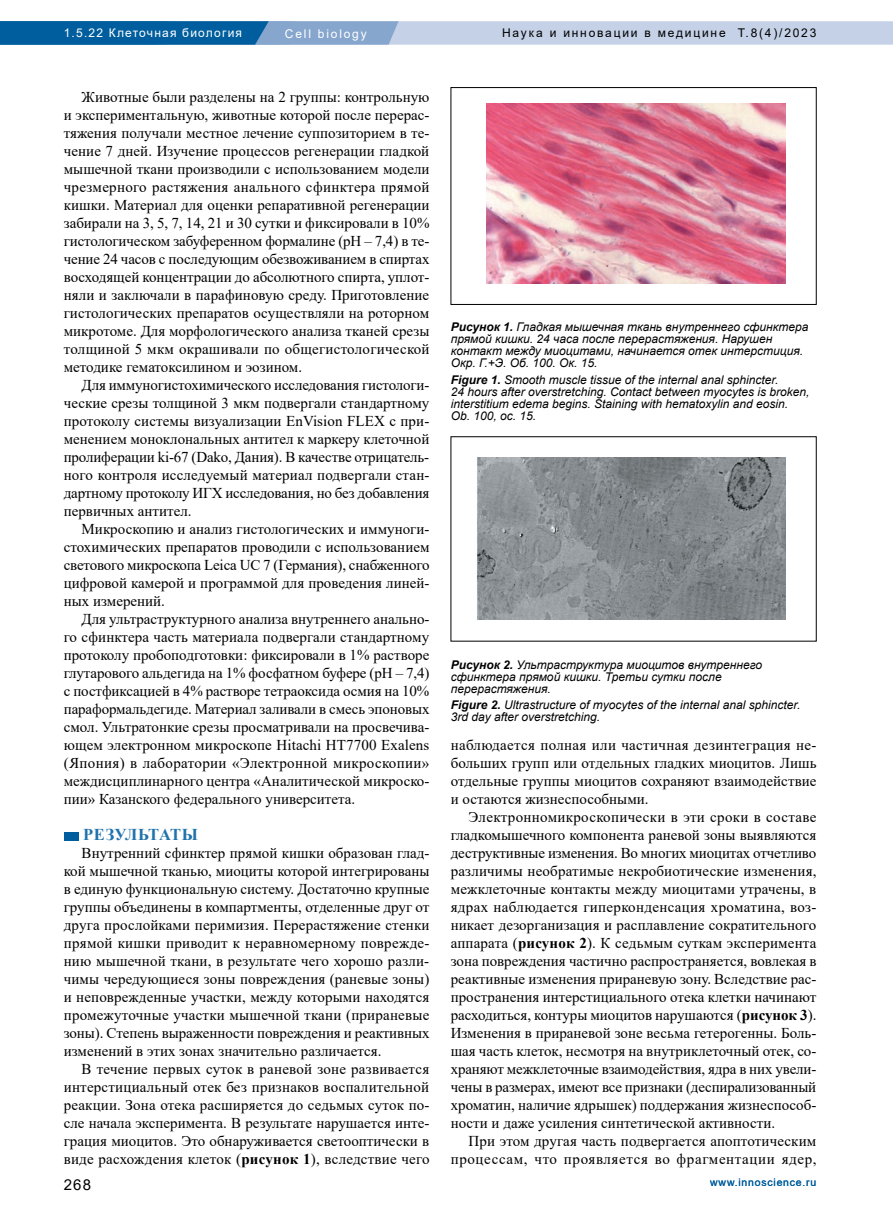
<style>
.page{position:relative;width:893px;height:1225px;background:#fff}
.page>*{position:absolute;margin:0;border:0;box-sizing:border-box;transform-origin:0 0}
.t1{font:700 16.5px "Times New Roman";letter-spacing:.01em;color:#1f72ac}
.t2{font:15px/18px "Times New Roman";color:#000;text-align:justify}
.t3{font:15px/18px "Times New Roman";letter-spacing:.02em;color:#000;text-align:right}
.t4{font:15px "Arial";color:#000}
.t5{font:italic 12px/12px "Arial";color:#000}
.t6{font:12px "Arial";letter-spacing:.15em;color:#000}
.t7{font:12px "Arial";letter-spacing:.15em;color:#fff}
.t8{font:12px "Arial";letter-spacing:.1em;color:#fff}
.t9{font:10.5px "Arial";letter-spacing:.075em;color:#005e9e}
.s1{font-weight:700}
</style>
<div class="page">
<svg style="left:0;top:21px;width:893px;height:24px;background:#83aace"></svg>
<div style="left:64px;top:832px;width:15px;height:8px;background:#005e9e"></div>
<div style="left:451px;top:87px;width:366px;height:218px;border:1px solid #000"></div>
<img style="left:486px;top:103px;width:299px;height:180px">
<div style="left:451px;top:436px;width:366px;height:205px;border:1px solid #000"></div>
<img style="left:477px;top:458px;width:308px;height:161px">
<p class="t8" style="left:64px;top:24px;width:180px">1.5.22 Клеточная биология</p>
<p class="t7" style="left:285px;top:25px;width:83px">Cell biology</p>
<p class="t6" style="left:502px;top:24px;width:316px">Наука и инновации в медицине Т.8(4)/2023</p>
<p class="t7" style="left:64px;top:25px;width:65px">Хирургия</p>
<p class="t7" style="left:155px;top:25px;width:54px">Surgery</p>
<p class="t2" style="left:64px;top:88px;width:367px;text-indent:18px">Животные были разделены на 2 группы: контрольную и экспериментальную, животные которой после перерас&shy;тяжения получали местное лечение суппозиторием в те&shy;чение 7 дней. Изучение процессов регенерации гладкой мышечной ткани производили с использованием модели чрезмерного растяжения анального сфинктера прямой кишки. Материал для оценки репаративной регенерации забирали на 3, 5, 7, 14, 21 и 30 сутки и фиксировали в 10% гистологическом забуференном формалине (рН – 7,4) в те&shy;чение 24 часов с последующим обезвоживанием в спиртах восходящей концентрации до абсолютного спирта, уплот&shy;няли и заключали в парафиновую среду. Приготовление гистологических препаратов осуществляли на роторном микротоме. Для морфологического анализа тканей срезы толщиной 5 мкм окрашивали по общегистологической методике гематоксилином и эозином.</p>
<p class="t2" style="left:64px;top:376px;width:367px;text-indent:18px">Для иммуногистохимического исследования гистологи&shy;ческие срезы толщиной 3 мкм подвергали стандартному протоколу системы визуализации EnVision FLEX с при&shy;менением моноклональных антител к маркеру клеточной пролиферации ki-67 (Dako, Дания). В качестве отрицатель&shy;ного контроля исследуемый материал подвергали стан&shy;дартному протоколу ИГХ исследования, но без добавления первичных антител.</p>
<p class="t2" style="left:64px;top:520px;width:367px;text-indent:18px">Микроскопию и анализ гистологических и иммуноги&shy;стохимических препаратов проводили с использованием светового микроскопа Leica UC 7 (Германия), снабженного цифровой камерой и программой для проведения линей&shy;ных измерений.</p>
<p class="t2" style="left:64px;top:610px;width:367px;text-indent:18px">Для ультраструктурного анализа внутреннего анально&shy;го сфинктера часть материала подвергали стандартному протоколу пробоподготовки: фиксировали в 1% растворе глутарового альдегида на 1% фосфатном буфере (рН – 7,4) с постфиксацией в 4% растворе тетраоксида осмия на 10% параформальдегиде. Материал заливали в смесь эпоновых смол. Ультратонкие срезы просматривали на просвечива&shy;ющем электронном микроскопе Hitachi HT7700 Exalens (Япония) в лаборатории «Электронной микроскопии» междисциплинарного центра «Аналитической микроско&shy;пии» Казанского федерального университета.</p>
<p class="t1" style="left:83px;top:823px;width:116px">РЕЗУЛЬТАТЫ</p>
<p class="t2" style="left:64px;top:844px;width:367px;text-indent:18px">Внутренний сфинктер прямой кишки образован глад&shy;кой мышечной тканью, миоциты которой интегрированы в единую функциональную систему. Достаточно крупные группы объединены в компартменты, отделенные друг от друга прослойками перимизия. Перерастяжение стенки прямой кишки приводит к неравномерному поврежде&shy;нию мышечной ткани, в результате чего хорошо разли&shy;чимы чередующиеся зоны повреждения (раневые зоны) и неповрежденные участки, между которыми находятся промежуточные участки мышечной ткани (прираневые зоны). Степень выраженности повреждения и реактивных изменений в этих зонах значительно различается.</p>
<p class="t2" style="left:64px;top:1060px;width:367px;text-indent:18px">В течение первых суток в раневой зоне развивается интерстициальный отек без признаков воспалительной реакции. Зона отека расширяется до седьмых суток по&shy;сле начала эксперимента. В результате нарушается инте&shy;грация миоцитов. Это обнаруживается светооптически в виде расхождения клеток (<span class="s1">рисунок 1</span>), вследствие чего</p>
<p class="t5" style="left:451px;top:321px;width:359px"><span class="s1">Рисунок 1.</span> Гладкая мышечная ткань внутреннего сфинктера прямой кишки. 24 часа после перерастяжения. Нарушен контакт между миоцитами, начинается отек интерстиция.<br>Окр. Г.+Э. Об. 100. Ок. 15.</p>
<p class="t5" style="left:451px;top:373px;width:360px"><span class="s1">Figure 1.</span> Smooth muscle tissue of the internal anal sphincter.<br>24 hours after overstretching. Contact between myocytes is broken, interstitium edema begins. Staining with hematoxylin and eosin.<br>Ob. 100, oc. 15.</p>
<p class="t5" style="left:451px;top:658px;width:313px"><span class="s1">Рисунок 2.</span> Ультраструктура миоцитов внутреннего сфинктера прямой кишки. Третьи сутки после перерастяжения.</p>
<p class="t5" style="left:451px;top:699px;width:351px"><span class="s1">Figure 2.</span> Ultrastructure of myocytes of the internal anal sphincter.<br>3rd day after overstretching.</p>
<p class="t2" style="left:451px;top:736px;width:367px">наблюдается полная или частичная дезинтеграция не&shy;больших групп или отдельных гладких миоцитов. Лишь отдельные группы миоцитов сохраняют взаимодействие и остаются жизнеспособными.</p>
<p class="t2" style="left:451px;top:808px;width:367px;text-indent:18px">Электронномикроскопически в эти сроки в составе гладкомышечного компонента раневой зоны выявляются деструктивные изменения. Во многих миоцитах отчетливо различимы необратимые некробиотические изменения, межклеточные контакты между миоцитами утрачены, в ядрах наблюдается гиперконденсация хроматина, воз&shy;никает дезорганизация и расплавление сократительного аппарата (<span class="s1">рисунок 2</span>). К седьмым суткам эксперимента зона повреждения частично распространяется, вовлекая в реактивные изменения прираневую зону. Вследствие рас&shy;пространения интерстициального отека клетки начинают расходиться, контуры миоцитов нарушаются (<span class="s1">рисунок 3</span>).<br>Изменения в прираневой зоне весьма гетерогенны. Боль&shy;шая часть клеток, несмотря на внутриклеточный отек, со&shy;храняют межклеточные взаимодействия, ядра в них увели&shy;чены в размерах, имеют все признаки (деспирализованный хроматин, наличие ядрышек) поддержания жизнеспособ&shy;ности и даже усиления синтетической активности.</p>
<p class="t3" style="left:451px;top:1132px;width:367px">При этом другая часть подвергается апоптотическим процессам, что проявляется во фрагментации ядер,</p>
<p class="t4" style="left:64px;top:1174px;width:29px">268</p>
<p class="t9" style="left:710px;top:1175px;width:108px">www.innoscience.ru</p>
</div>
